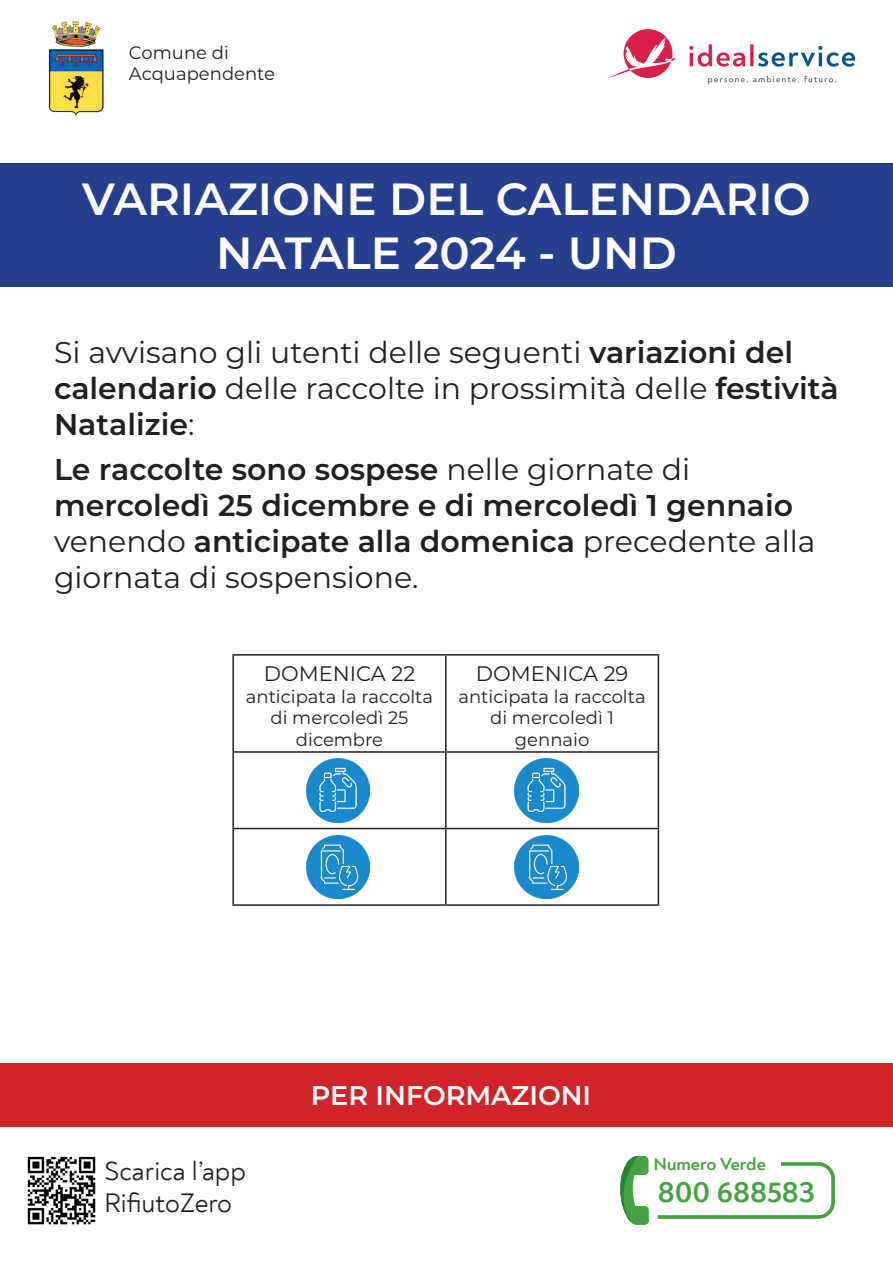
<style>
.page{position:relative;width:893px;height:1263px;background:#fff}
.page>*{position:absolute;margin:0;border:0;box-sizing:border-box;transform-origin:0 0}
.t1{font:600 45px/54px "Montserrat";color:#fff;text-align:center}
.t2{font:600 30px/36px "Montserrat";color:#231f20}
.t3{font:30px/36px "Montserrat";color:#231f20}
.t4{font:700 30px "Noah";color:#47a142}
.t5{font:27px/32.4px "Noah";color:#231f20}
.t6{font:600 27px "Montserrat";color:#fff}
.t7{font:21px "Montserrat";color:#231f20}
.t8{font:18px/21.6px "Montserrat";color:#231f20;text-align:center}
.t9{font:700 18px "Noah";color:#47a142}
.s1{font-weight:600}
.s2{font-weight:400}
</style>
<div class="page">
<svg style="left:609px;top:29px;width:67px;height:49px"></svg>
<svg style="left:689px;top:44px;width:166px;height:23px"></svg>
<svg style="left:708px;top:76px;width:129px;height:8px"></svg>
<img style="left:27px;top:1156px;width:69px;height:69px">
<svg style="left:620px;top:1156px;width:215px;height:69px"></svg>
<div style="left:0;top:164px;width:893px;height:123px;background:#253f8e"></div>
<img style="left:48px;top:21px;width:56px;height:95px">
<hr style="left:232px;top:654px;width:214px;height:2px;background:#231f20">
<hr style="left:232px;top:656px;width:2px;height:95px;background:#231f20">
<hr style="left:446px;top:654px;width:213px;height:2px;background:#231f20">
<hr style="left:445px;top:656px;width:2px;height:95px;background:#231f20">
<hr style="left:658px;top:656px;width:1px;height:95px;background:#231f20">
<hr style="left:232px;top:751px;width:214px;height:2px;background:#231f20">
<hr style="left:232px;top:753px;width:2px;height:75px;background:#231f20">
<hr style="left:446px;top:751px;width:213px;height:2px;background:#231f20">
<hr style="left:445px;top:753px;width:2px;height:75px;background:#231f20">
<hr style="left:658px;top:753px;width:1px;height:75px;background:#231f20">
<hr style="left:232px;top:828px;width:214px;height:1px;background:#231f20">
<hr style="left:232px;top:829px;width:2px;height:75px;background:#231f20">
<hr style="left:446px;top:828px;width:213px;height:1px;background:#231f20">
<hr style="left:445px;top:829px;width:2px;height:75px;background:#231f20">
<hr style="left:658px;top:829px;width:1px;height:75px;background:#231f20">
<hr style="left:232px;top:904px;width:214px;height:2px;background:#231f20">
<hr style="left:446px;top:904px;width:213px;height:2px;background:#231f20">
<img style="left:306px;top:835px;width:64px;height:63px">
<img style="left:306px;top:759px;width:64px;height:64px">
<img style="left:514px;top:835px;width:64px;height:63px">
<img style="left:514px;top:759px;width:64px;height:64px">
<div style="left:0;top:1063px;width:893px;height:64px;background:#d1232a"></div>
<p class="t8" style="left:129px;top:41px;width:148px;text-align:left">Comune di<br>Acquapendente</p>
<p class="t1" style="left:82px;top:170px;width:730px">VARIAZIONE DEL CALENDARIO<br>NATALE 2024 - UND</p>
<p class="t3" style="left:54px;top:333px;width:786px">Si avvisano gli utenti delle seguenti <span class="s1">variazioni del calendario</span> delle raccolte in prossimità delle <span class="s1">festività<br>Natalizie</span>:</p>
<p class="t2" style="left:54px;top:450px;width:763px">Le raccolte sono sospese <span class="s2">nelle giornate di </span>mercoledì 25 dicembre e di mercoledì 1 gennaio <span class="s2">venendo</span> anticipate alla domenica <span class="s2">precedente alla giornata di sospensione.</span></p>
<p class="t7" style="left:264px;top:659px;width:153px">DOMENICA 22</p>
<p class="t8" style="left:246px;top:685px;width:189px">anticipata la raccolta di mercoledì 25 dicembre</p>
<p class="t7" style="left:476px;top:659px;width:154px">DOMENICA 29</p>
<p class="t8" style="left:458px;top:685px;width:189px">anticipata la raccolta di mercoledì 1 gennaio</p>
<p class="t6" style="left:311px;top:1076px;width:282px">PER INFORMAZIONI</p>
<p class="t5" style="left:104px;top:1154px;width:143px">Scarica l’app<br>RifiutoZero</p>
<p class="t9" style="left:653px;top:1152px;width:114px">Numero Verde</p>
<p class="t4" style="left:658px;top:1173px;width:159px">800 688583</p>
</div>
